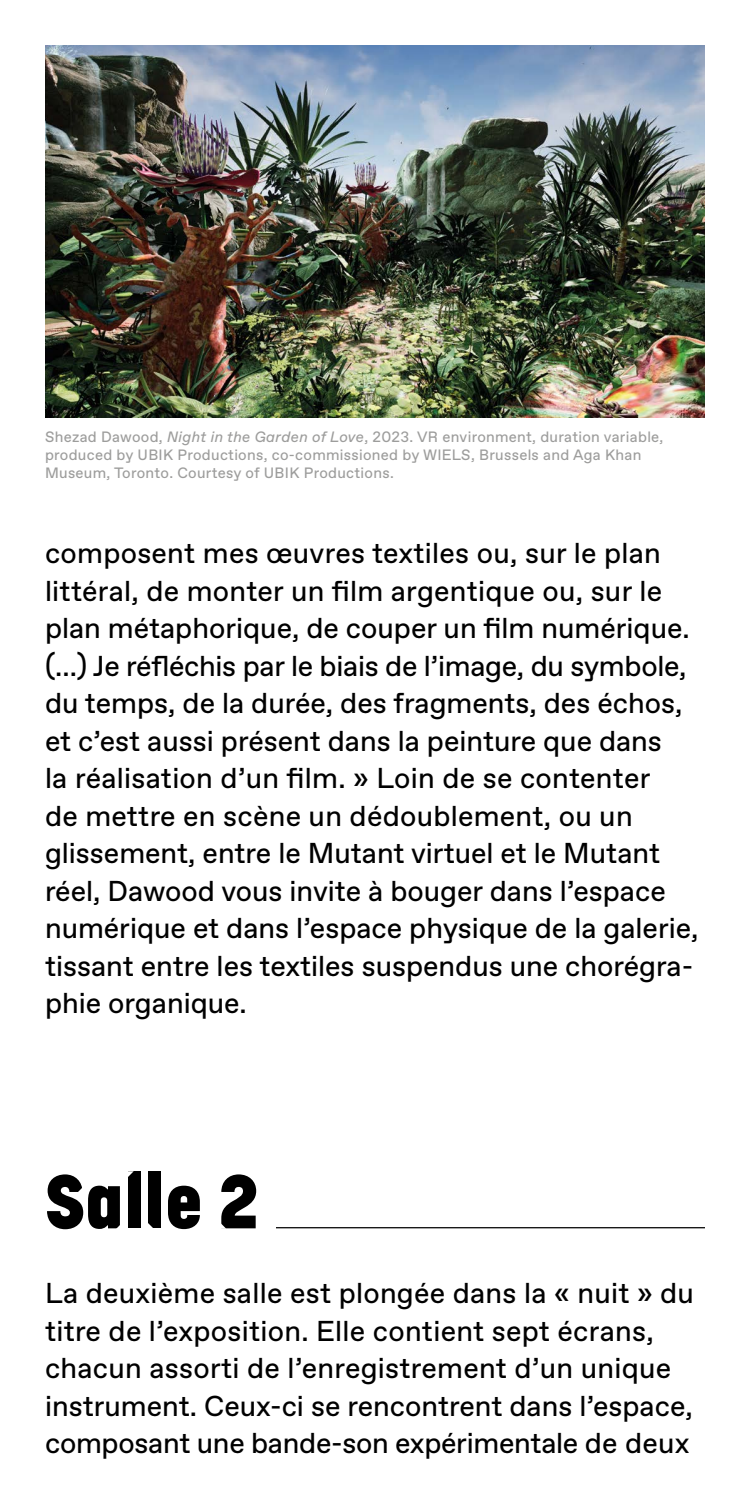
<style>
.page{position:relative;width:750px;height:1500px;background:#fff}
.page>*{position:absolute;margin:0;border:0;box-sizing:border-box;transform-origin:0 0}
.t1{font:800 75px "Korolev";color:#000}
.t2{font:28.75px/37.5px "Favorit";color:#000}
.t3{font:15px/18px "Favorit";letter-spacing:.02em;color:#9d9d9c}
.s1{font-style:italic}
</style>
<div class="page">
<hr style="left:276px;top:1227px;width:429px;height:1px;background:#000">
<img style="left:45px;top:45px;width:660px;height:373px">
<p class="t3" style="left:45px;top:428px;width:620px">Shezad Dawood, <span class="s1">Night in the Garden of Love</span>, 2023. VR environment, duration variable, produced by UBIK Productions, co-commissioned by WIELS, Brussels and Aga Khan<br>Museum, Toronto. Courtesy of UBIK Productions.</p>
<p class="t2" style="left:45px;top:534px;width:655px">composent mes œuvres textiles ou, sur le plan littéral, de monter un film argentique ou, sur le plan métaphorique, de couper un film numérique. (…) Je réfléchis par le biais de l’image, du symbole, du temps, de la durée, des fragments, des échos, et c’est aussi présent dans la peinture que dans<br>la réalisation d’un film. » Loin de se contenter<br>de mettre en scène un dédoublement, ou un glissement, entre le Mutant virtuel et le Mutant réel, Dawood vous invite à bouger dans l’espace numérique et dans l’espace physique de la galerie, tissant entre les textiles suspendus une chorégra&shy;phie organique.</p>
<h1 class="t1" style="left:45px;top:1155px;width:216px">Salle 2</h1>
<p class="t2" style="left:45px;top:1274px;width:651px">La deuxième salle est plongée dans la « nuit » du titre de l’exposition. Elle contient sept écrans, chacun assorti de l’enregistrement d’un unique instrument. Ceux-ci se rencontrent dans l’espace, composant une bande-son expérimentale de deux</p>
</div>
